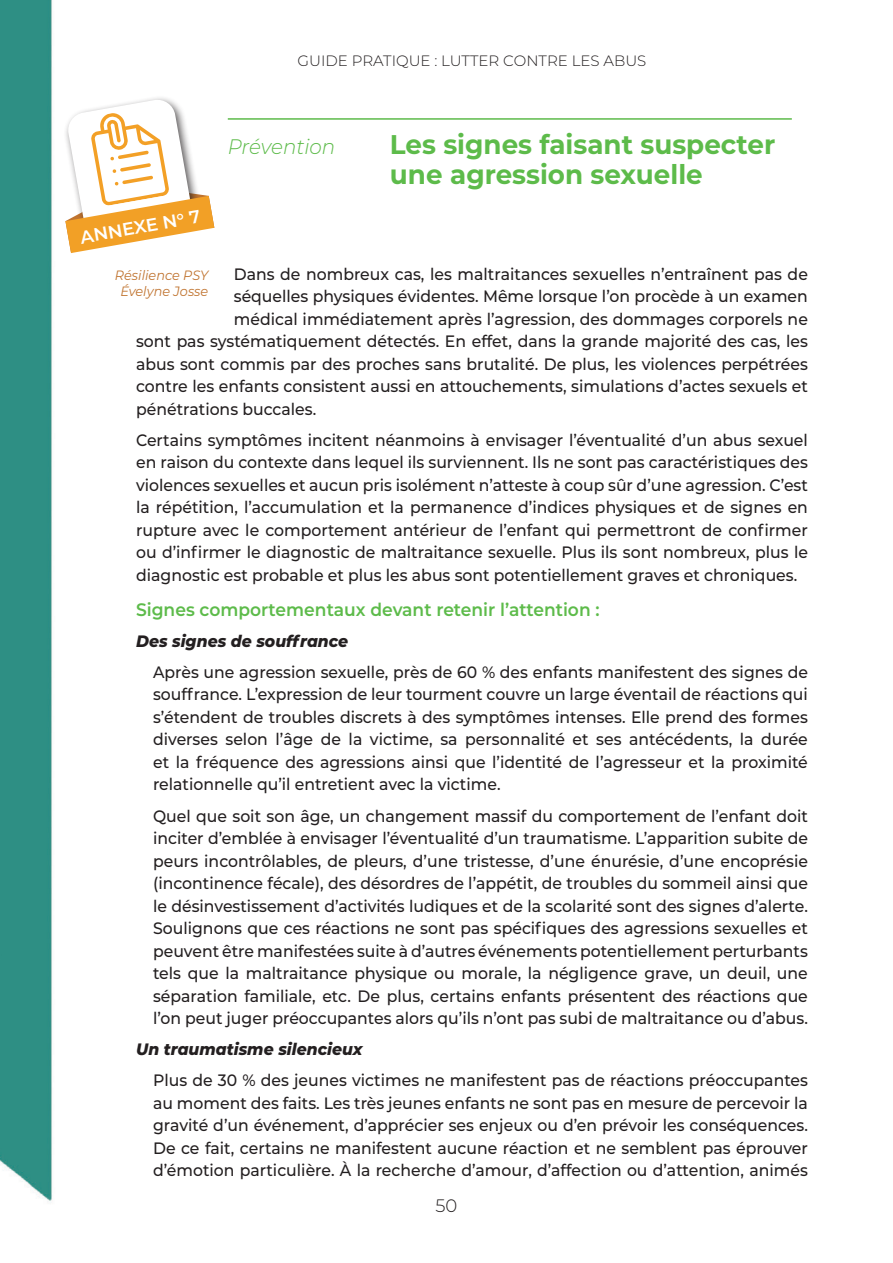
<style>
.page{position:relative;width:893px;height:1263px;background:#fff}
.page>*{position:absolute;margin:0;border:0;box-sizing:border-box;transform-origin:0 0}
.t1{font:700 27px/30px "Montserrat";color:#5dbb4a}
.t2{font:italic 300 21px "Montserrat";color:#5dbb4a;scale:.95 1}
.t3{font:600 18px "Montserrat";color:#5dbb4a;scale:.95 1}
.t4{font:600 18px "Montserrat";color:#fff}
.t5{font:300 18px "Montserrat";color:#231f20}
.t6{font:500 16.5px/22.5px "Montserrat";color:#231f20;text-align:justify;scale:.95 1}
.t7{font:italic 800 16.5px "Montserrat";color:#231f20;scale:.95 1}
.t8{font:300 15px "Montserrat";color:#231f20}
.t9{font:italic 13.5px/16.2px "Montserrat";color:#c07430;text-align:center;scale:.95 1}
</style>
<div class="page">
<div style="left:0;top:0;width:52px;height:1202px;background:#2e8f84"></div>
<hr style="left:228px;top:118px;width:564px;height:2px;background:#5dbb4a">
<svg style="left:65px;top:98px;width:149px;height:155px"></svg>
<p class="t8" style="left:298px;top:50px;width:350px">GUIDE PRATIQUE : LUTTER CONTRE LES ABUS</p>
<p class="t4" style="left:78px;top:225px;width:123px;rotate:-10deg">ANNEXE N° 7</p>
<p class="t2" style="left:228px;top:132px;width:115px">Prévention</p>
<h1 class="t1" style="left:390px;top:128px;width:387px">Les signes faisant suspecter une agression sexuelle</h1>
<p class="t6" style="left:234px;top:262px;width:606px">Dans de nombreux cas, les maltraitances sexuelles n’entraînent pas de</p>
<p class="t6" style="left:234px;top:284px;width:606px">séquelles physiques évidentes. Même lorsque l’on procède à un examen</p>
<p class="t6" style="left:234px;top:307px;width:606px">médical immédiatement après l’agression, des dommages corporels ne</p>
<p class="t6" style="left:136px;top:329px;width:709px">sont pas systématiquement détectés. En effet, dans la grande majorité des cas, les</p>
<p class="t6" style="left:136px;top:352px;width:709px">abus sont commis par des proches sans brutalité. De plus, les violences perpétrées</p>
<p class="t6" style="left:136px;top:374px;width:709px">contre les enfants consistent aussi en attouchements, simulations d’actes sexuels et</p>
<p class="t6" style="left:136px;top:397px;width:191px">pénétrations buccales.</p>
<p class="t6" style="left:136px;top:428px;width:709px">Certains symptômes incitent néanmoins à envisager l’éventualité d’un abus sexuel en raison du contexte dans lequel ils surviennent. Ils ne sont pas caractéristiques des violences sexuelles et aucun pris isolément n’atteste à coup sûr d’une agression. C’est la répétition, l’accumulation et la permanence d’indices physiques et de signes en rupture avec le comportement antérieur de l’enfant qui permettront de confirmer ou d’infirmer le diagnostic de maltraitance sexuelle. Plus ils sont nombreux, plus le diagnostic est probable et plus les abus sont potentiellement graves et chroniques.</p>
<p class="t3" style="left:136px;top:597px;width:489px">Signes comportementaux devant retenir l’attention :</p>
<p class="t7" style="left:136px;top:629px;width:225px">Des signes de souffrance</p>
<p class="t6" style="left:153px;top:660px;width:691px">Après une agression sexuelle, près de 60 % des enfants manifestent des signes de souffrance. L’expression de leur tourment couvre un large éventail de réactions qui s’étendent de troubles discrets à des symptômes intenses. Elle prend des formes diverses selon l’âge de la victime, sa personnalité et ses antécédents, la durée et la fréquence des agressions ainsi que l’identité de l’agresseur et la proximité relationnelle qu’il entretient avec la victime.</p>
<p class="t6" style="left:153px;top:804px;width:691px">Quel que soit son âge, un changement massif du comportement de l’enfant doit inciter d’emblée à envisager l’éventualité d’un traumatisme. L’apparition subite de peurs incontrôlables, de pleurs, d’une tristesse, d’une énurésie, d’une encoprésie (incontinence fécale), des désordres de l’appétit, de troubles du sommeil ainsi que le désinvestissement d’activités ludiques et de la scolarité sont des signes d’alerte.<br>Soulignons que ces réactions ne sont pas spécifiques des agressions sexuelles et peuvent être manifestées suite à d’autres événements potentiellement perturbants tels que la maltraitance physique ou morale, la négligence grave, un deuil, une séparation familiale, etc. De plus, certains enfants présentent des réactions que l’on peut juger préoccupantes alors qu’ils n’ont pas subi de maltraitance ou d’abus.</p>
<p class="t7" style="left:136px;top:1037px;width:240px">Un traumatisme silencieux</p>
<p class="t6" style="left:153px;top:1068px;width:691px">Plus de 30 % des jeunes victimes ne manifestent pas de réactions préoccupantes au moment des faits. Les très jeunes enfants ne sont pas en mesure de percevoir la gravité d’un événement, d’apprécier ses enjeux ou d’en prévoir les conséquences.<br>De ce fait, certains ne manifestent aucune réaction et ne semblent pas éprouver d’émotion particulière. À la recherche d’amour, d’affection ou d’attention, animés</p>
<p class="t9" style="left:115px;top:266px;width:100px">Résilience PSY<br>Évelyne Josse</p>
<p class="t5" style="left:436px;top:1193px;width:23px">50</p>
</div>
